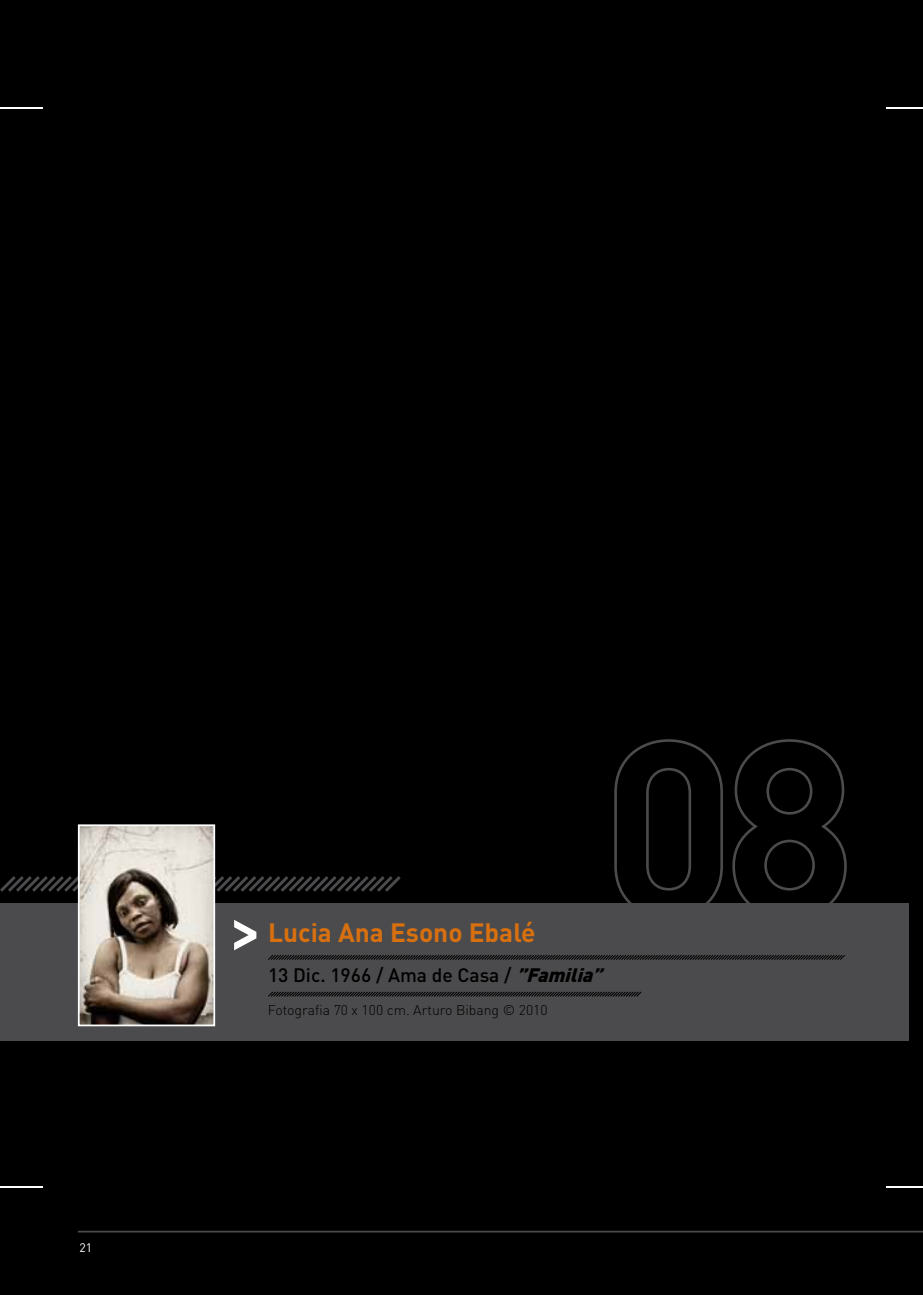
<style>
.page{position:relative;width:923px;height:1295px;background:#000}
.page>*{position:absolute;margin:0;border:0;box-sizing:border-box;transform-origin:0 0}
.t1{font:500 70px "DIN Pro";color:#fff}
.t2{font:700 26.25px "DIN Pro";color:#d87010}
.t3{font:500 19.25px "DIN Pro";color:#000}
.t4{font:300 14px "DIN Pro";color:#000}
.t5{font:12.25px "DIN Pro";color:#fff}
.s1{font-weight:900;font-style:italic}
</style>
<div class="page">
<hr style="left:0;top:107px;width:42px;height:2px;background:#fff">
<hr style="left:0;top:1186px;width:42px;height:2px;background:#fff">
<hr style="left:887px;top:107px;width:36px;height:2px;background:#fff">
<hr style="left:887px;top:1186px;width:36px;height:2px;background:#fff">
<hr style="left:78px;top:1230px;width:845px;height:2px;background:#4b4b4d">
<div style="left:0;top:903px;width:908px;height:138px;background:#4b4b4d"></div>
<svg style="left:614px;top:739px;width:109px;height:164px"></svg>
<svg style="left:732px;top:739px;width:115px;height:164px"></svg>
<svg style="left:0;top:873px;width:401px;height:22px"></svg>
<img style="left:81px;top:827px;width:131px;height:196px">
<div style="left:78px;top:824px;width:137px;height:202px;border:2px solid #fff"></div>
<svg style="left:268px;top:955px;width:577px;height:5px"></svg>
<svg style="left:268px;top:991px;width:374px;height:6px"></svg>
<p class="t5" style="left:79px;top:1239px;width:14px">21</p>
<h1 class="t1" style="left:279px;top:915px;width:41px;rotate:90deg">^</h1>
<h2 class="t2" style="left:268px;top:915px;width:269px">Lucia Ana Esono Ebalé</h2>
<h3 class="t3" style="left:268px;top:962px;width:342px">13 Dic. 1966 / Ama de Casa / <span class="s1">”Familia”</span></h3>
<p class="t4" style="left:268px;top:1001px;width:281px">Fotografia 70 x 100 cm. Arturo Bibang © 2010</p>
</div>
